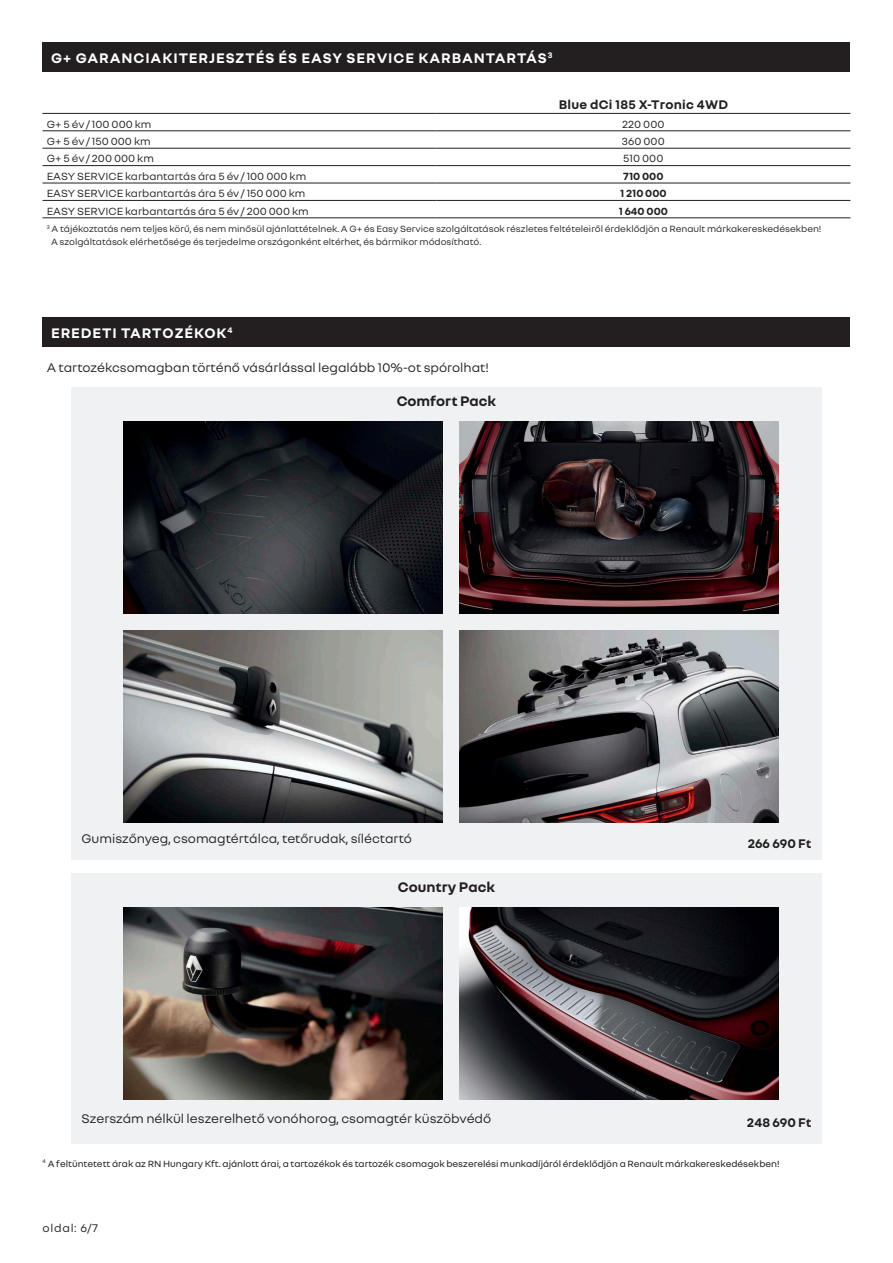
<style>
.page{position:relative;width:893px;height:1263px;background:#fff}
.page>*{position:absolute;margin:0;border:0;box-sizing:border-box;transform-origin:0 0}
.titulek{font:700 15px "Nouvel R";letter-spacing:.06em;color:#fff}
.povinne_ruceni{font:700 15px "Nouvel R";color:#231f20}
.t1{font:13.5px "Nouvel R";color:#231f20}
.titulek-2{font:700 13.5px "Nouvel R";letter-spacing:.02em;color:#231f20}
.t2{font:12px "Nouvel R";letter-spacing:.06em;color:#231f20}
.t3{font:11.25px "Nouvel R";color:#231f20}
.t4{font:700 11.25px "Nouvel R";color:#231f20}
.t5{font:9.75px/12.6px "Nouvel R";color:#231f20}
.t6{font:9.75px "Nouvel R";color:#231f20}
</style>
<div class="page">
<div style="left:43px;top:43px;width:807px;height:29px;background:#231f20"></div>
<hr style="left:43px;top:113px;width:393px;height:1px;background:#231f20">
<hr style="left:43px;top:130px;width:393px;height:1px;background:#231f20">
<hr style="left:43px;top:148px;width:393px;height:1px;background:#231f20">
<hr style="left:43px;top:165px;width:393px;height:1px;background:#231f20">
<hr style="left:43px;top:183px;width:393px;height:1px;background:#231f20">
<hr style="left:43px;top:200px;width:393px;height:1px;background:#231f20">
<hr style="left:43px;top:217px;width:393px;height:1px;background:#231f20">
<hr style="left:436px;top:113px;width:414px;height:1px;background:#231f20">
<hr style="left:436px;top:130px;width:414px;height:1px;background:#231f20">
<hr style="left:436px;top:148px;width:414px;height:1px;background:#231f20">
<hr style="left:436px;top:165px;width:414px;height:1px;background:#231f20">
<hr style="left:436px;top:183px;width:414px;height:1px;background:#231f20">
<hr style="left:436px;top:200px;width:414px;height:1px;background:#231f20">
<hr style="left:436px;top:217px;width:414px;height:1px;background:#231f20">
<div style="left:43px;top:317px;width:807px;height:30px;background:#231f20"></div>
<div style="left:71px;top:387px;width:751px;height:473px;background:#eff1f2"></div>
<div style="left:71px;top:873px;width:751px;height:271px;background:#eff1f2"></div>
<img style="left:123px;top:421px;width:319px;height:192px">
<img style="left:459px;top:421px;width:319px;height:192px">
<img style="left:123px;top:631px;width:319px;height:191px">
<img style="left:459px;top:631px;width:319px;height:191px">
<img style="left:123px;top:907px;width:319px;height:192px">
<img style="left:459px;top:907px;width:319px;height:192px">
<p class="titulek" style="left:51px;top:48px;width:503px">G+ GARANCIAKITERJESZTÉS ÉS EASY SERVICE KARBANTARTÁS<sup>3</sup></p>
<p class="titulek-2" style="left:559px;top:96px;width:171px">Blue dCi 185 X-Tronic 4WD</p>
<p class="t3" style="left:47px;top:117px;width:106px">G+ 5 év / 100 000 km</p>
<p class="t3" style="left:622px;top:117px;width:44px">220 000</p>
<p class="t3" style="left:47px;top:134px;width:105px">G+ 5 év / 150 000 km</p>
<p class="t3" style="left:622px;top:134px;width:44px">360 000</p>
<p class="t3" style="left:47px;top:151px;width:109px">G+ 5 év / 200 000 km</p>
<p class="t3" style="left:623px;top:151px;width:42px">510 000</p>
<p class="t3" style="left:47px;top:169px;width:261px">EASY SERVICE karbantartás ára 5 év / 100 000 km</p>
<p class="t4" style="left:623px;top:169px;width:42px">710 000</p>
<p class="t3" style="left:47px;top:186px;width:260px">EASY SERVICE karbantartás ára 5 év / 150 000 km</p>
<p class="t4" style="left:620px;top:186px;width:48px">1 210 000</p>
<p class="t3" style="left:47px;top:204px;width:263px">EASY SERVICE karbantartás ára 5 év / 200 000 km</p>
<p class="t4" style="left:619px;top:204px;width:51px">1 640 000</p>
<p class="t5" style="left:51px;top:222px;width:772px;text-indent:-4px"><sup>3</sup> A tájékoztatás nem teljes körű, és nem minősül ajánlattételnek. A G+ és Easy Service szolgáltatások részletes feltételeiről érdeklődjön a Renault márkakereskedésekben!<br>A szolgáltatások elérhetősége és terjedelme országonként eltérhet, és bármikor módosítható.</p>
<p class="titulek" style="left:51px;top:323px;width:183px">EREDETI TARTOZÉKOK<sup>4</sup></p>
<p class="t1" style="left:47px;top:359px;width:444px">A tartozékcsomagban történő vásárlással legalább 10%-ot spórolhat!</p>
<p class="povinne_ruceni" style="left:397px;top:392px;width:101px">Comfort Pack</p>
<p class="t1" style="left:82px;top:830px;width:332px">Gumiszőnyeg, csomagtértálca, tetőrudak, síléctartó</p>
<p class="titulek-2" style="left:748px;top:835px;width:65px">266 690 Ft</p>
<p class="povinne_ruceni" style="left:398px;top:877px;width:99px">Country Pack</p>
<p class="t1" style="left:82px;top:1109px;width:411px">Szerszám nélkül leszerelhető vonóhorog, csomagtér küszöbvédő</p>
<p class="titulek-2" style="left:747px;top:1114px;width:66px">248 690 Ft</p>
<p class="t6" style="left:43px;top:1157px;width:738px"><sup>4</sup> A feltüntetett árak az RN Hungary Kft. ajánlott árai, a tartozékok és tartozék csomagok beszerelési munkadíjáról érdeklődjön a Renault márkakereskedésekben!</p>
<p class="t2" style="left:43px;top:1220px;width:57px">oldal: 6/7</p>
</div>
